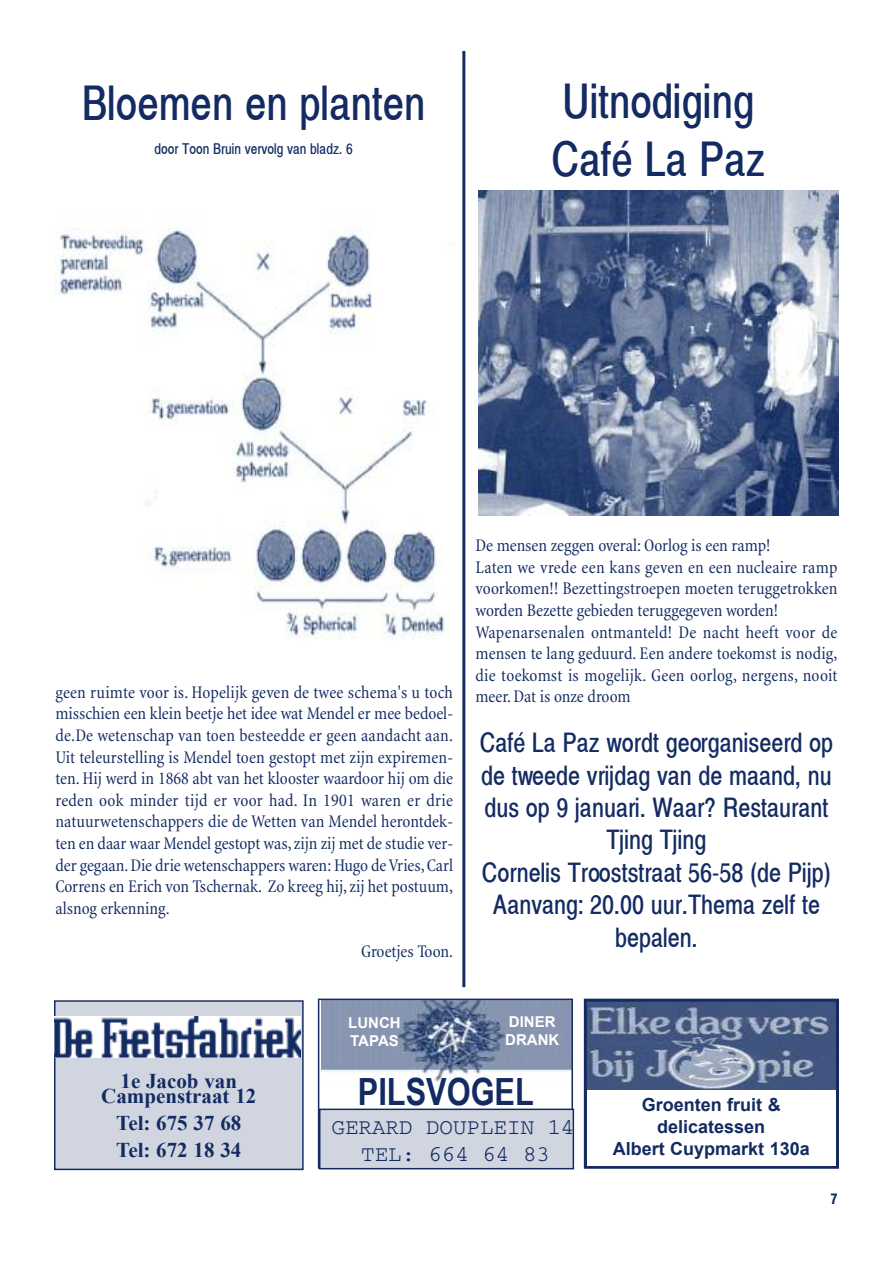
<style>
.page{position:relative;width:893px;height:1263px;background:#fff}
.page>*{position:absolute;margin:0;border:0;box-sizing:border-box;transform-origin:0 0}
.t1{font:48px/57.6px "Xerox Sans Serif Narrow FC";color:#132b62}
.t2{font:700 37.5px "Arial Narrow";color:#132b62}
.t3{font:27px/32.4px "Xerox Sans Serif Narrow FC";color:#132b62;text-align:center}
.t4{font:22.5px/27px "Courier";color:#132b62;text-align:center}
.t5{font:700 21px/15px "Times New Roman";color:#132b62;text-align:center}
.t6{font:condensed 18px/21.6px "Minion";color:#132b62;text-align:justify}
.t7{font:700 18px/21.6px "Arial";color:#132b62;text-align:center}
.t8{font:15px "Xerox Sans Serif Narrow FC";color:#132b62}
.t9{font:700 15px/18px "Arial";color:#fff}
.t10{font:700 15px "Xerox Sans Serif Narrow FC";color:#132b62}
</style>
<div class="page">
<img style="left:321px;top:1001px;width:249px;height:86px">
<div style="left:318px;top:998px;width:255px;height:171px;border:2px solid #132b62"></div>
<div style="left:320px;top:1110px;width:253px;height:58px;background:#d0d5e0"></div>
<div style="left:319px;top:1108px;width:255px;height:61px;border:2px solid #132b62"></div>
<img style="left:588px;top:1003px;width:247px;height:87px">
<div style="left:584px;top:999px;width:255px;height:170px;border:3px solid #132b62"></div>
<div style="left:587px;top:1090px;width:248px;height:76px;background:#fff"></div>
<div style="left:56px;top:1002px;width:246px;height:166px;background:#d0d5e0"></div>
<div style="left:54px;top:1000px;width:250px;height:170px;border:2px solid #132b62"></div>
<img style="left:54px;top:1016px;width:246px;height:41px">
<hr style="left:462px;top:51px;width:3px;height:936px;background:#132b62">
<img style="left:478px;top:190px;width:361px;height:325px">
<img style="left:54px;top:215px;width:391px;height:424px">
<h1 class="t1" style="left:82px;top:79px;width:345px">Bloemen en planten</h1>
<p class="t8" style="left:155px;top:143px;width:200px">door Toon Bruin vervolg van bladz. 6</p>
<h1 class="t1" style="left:552px;top:78px;width:215px">Uitnodiging<br>Café La Paz</h1>
<p class="t6" style="left:55px;top:683px;width:399px">geen ruimte voor is. Hopelijk geven de twee schema's u toch misschien een klein beetje het idee wat Mendel er mee bedoel&shy;de.De wetenschap van toen besteedde er geen aandacht aan.<br>Uit teleurstelling is Mendel toen gestopt met zijn expiremen&shy;ten. Hij werd in 1868 abt van het klooster waardoor hij om die reden ook minder tijd er voor had. In 1901 waren er drie natuurwetenschappers die de Wetten van Mendel herontdek&shy;ten en daar waar Mendel gestopt was,zijn zij met de studie ver&shy;der gegaan.Die drie wetenschappers waren:Hugo deVries,Carl Correns en Erich von Tschernak. Zo kreeg hij,zij het postuum, alsnog erkenning.</p>
<p class="t6" style="left:361px;top:942px;width:93px">Groetjes Toon.</p>
<p class="t6" style="left:475px;top:536px;width:363px;text-align:left">De mensen zeggen overal: Oorlog is een ramp!<br>Laten we vrede een kans geven en een nucleaire ramp voorkomen!! Bezettingstroepen moeten teruggetrokken worden Bezette gebieden teruggegeven worden!<br>Wapenarsenalen ontmanteld! De nacht heeft voor de mensen te lang geduurd. Een andere toekomst is nodig, die toekomst is mogelijk. Geen oorlog, nergens, nooit meer.Dat is onze droom</p>
<h3 class="t3" style="left:480px;top:729px;width:355px">Café La Paz wordt georganiseerd op de tweede vrijdag van de maand, nu dus op 9 januari. Waar? Restaurant<br>Tjing Tjing<br>Cornelis Trooststraat 56-58 (de Pijp)<br>Aanvang: 20.00 uur.Thema zelf te bepalen.</h3>
<p class="t5" style="left:101px;top:1073px;width:157px">1e Jacob van<br>Campenstraat 12</p>
<p class="t5" style="left:116px;top:1109px;width:127px;line-height:27px;text-align:left">Tel: 675 37 68<br>Tel: 672 18 34</p>
<p class="t9" style="left:348px;top:1013px;width:54px">LUNCH<br>TAPAS</p>
<p class="t9" style="left:505px;top:1013px;width:56px">DINER<br>DRANK</p>
<h2 class="t2" style="left:358px;top:1069px;width:178px">PILSVOGEL</h2>
<p class="t4" style="left:332px;top:1115px;width:245px">GERARD DOUPLEIN 14<br>TEL: 664 64 83</p>
<p class="t7" style="left:613px;top:1094px;width:199px">Groenten fruit &amp; delicatessen<br>Albert Cuypmarkt 130a</p>
<p class="t10" style="left:831px;top:1193px;width:8px">7</p>
</div>
